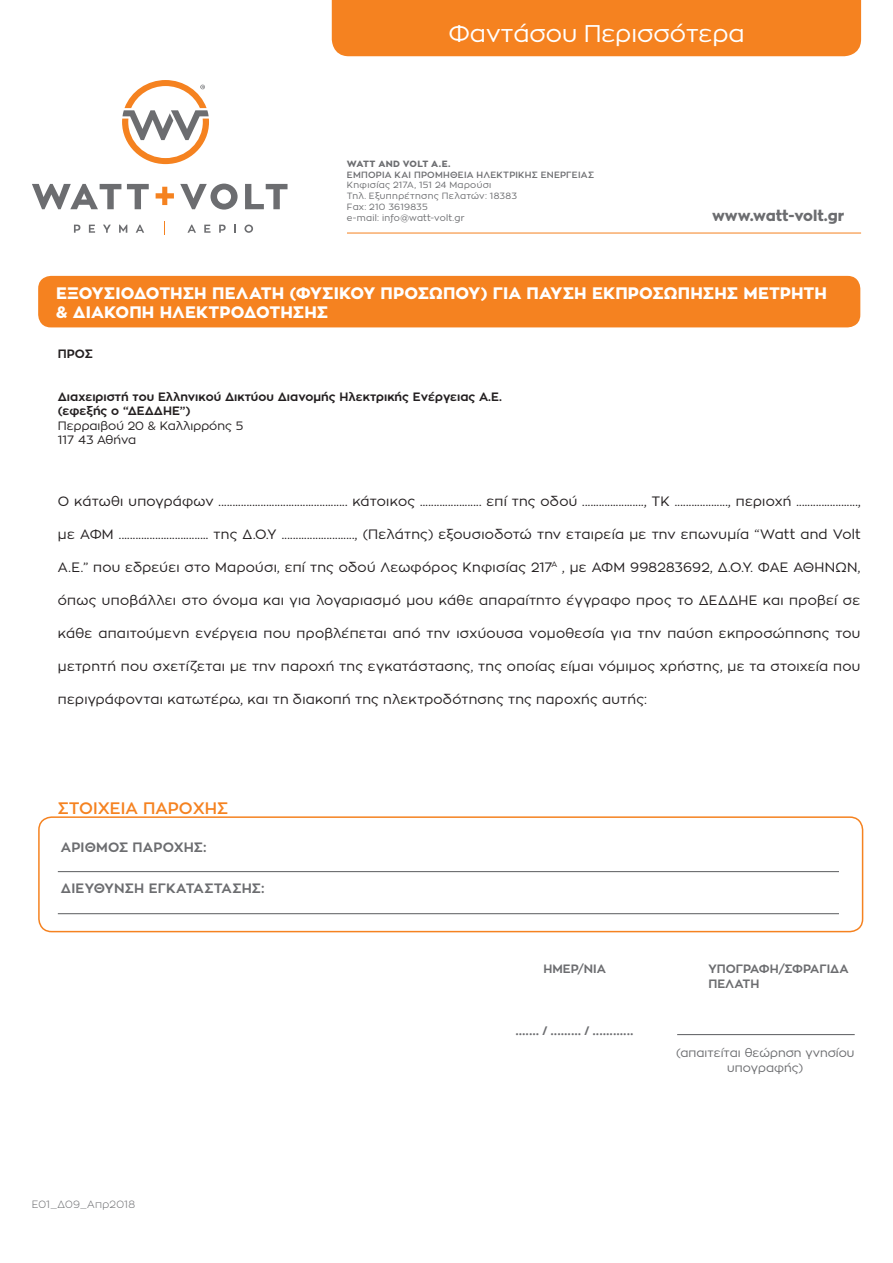
<style>
.page{position:relative;width:893px;height:1263px;background:#fff}
.page>*{position:absolute;margin:0;border:0;box-sizing:border-box;transform-origin:0 0}
.t1{font:24px "Zona Pro";color:#fff}
.t2{font:800 16.5px "Zona Pro";letter-spacing:.005em;color:#fff}
.t3{font:600 16.5px "Zona Pro";color:#f58220}
.t4{font:800 15px "Zona Pro";letter-spacing:-.005em;color:#6c6d70}
.t5{font:13.5px "Zona Pro";letter-spacing:.02em;color:#231f20}
.t6{font:700 13.5px "Zona Pro";letter-spacing:.015em;color:#6c6d70}
.t7{font:700 12px "Zona Pro";color:#231f20}
.t8{font:12px "Zona Pro";color:#6c6d70}
.t9{font:12px "Zona Pro";color:#231f20}
.t10{font:700 12px "Zona Pro";color:#6c6d70}
.t11{font:700 12px "Open Sans";color:#6c6d70}
.t12{font:300 10.5px "Zona Pro";letter-spacing:.02em;color:#6c6d70}
.t13{font:9px/10.8px "Zona Pro";letter-spacing:.03em;color:#6c6d70}
.t14{font:600 9px "Zona Pro";letter-spacing:.025em;color:#6c6d70}
.t15{font:800 9px "Zona Pro";letter-spacing:.01em;color:#6c6d70}
</style>
<div class="page">
<div style="left:332px;top:0;width:529px;height:56px;background:#f58220"></div>
<svg style="left:32px;top:184px;width:89px;height:25px"></svg>
<svg style="left:127px;top:184px;width:22px;height:25px"></svg>
<svg style="left:156px;top:187px;width:18px;height:18px"></svg>
<svg style="left:180px;top:184px;width:58px;height:26px"></svg>
<svg style="left:245px;top:184px;width:43px;height:25px"></svg>
<svg style="left:122px;top:80px;width:87px;height:84px"></svg>
<svg style="left:74px;top:225px;width:6px;height:8px"></svg>
<svg style="left:89px;top:225px;width:6px;height:8px"></svg>
<svg style="left:103px;top:225px;width:8px;height:8px"></svg>
<svg style="left:119px;top:225px;width:8px;height:8px"></svg>
<svg style="left:136px;top:225px;width:8px;height:8px"></svg>
<svg style="left:164px;top:221px;width:1px;height:14px"></svg>
<svg style="left:187px;top:225px;width:9px;height:8px"></svg>
<svg style="left:204px;top:225px;width:6px;height:8px"></svg>
<svg style="left:219px;top:225px;width:7px;height:8px"></svg>
<svg style="left:234px;top:225px;width:2px;height:8px"></svg>
<svg style="left:244px;top:225px;width:9px;height:8px"></svg>
<hr style="left:347px;top:233px;width:514px;height:1px;background:#f58220">
<div style="left:38px;top:276px;width:822px;height:51px;background:#f58220;border-radius:13px"></div>
<hr style="left:677px;top:1034px;width:178px;height:1px;background:#6c6d70">
<div style="left:38px;top:816px;width:825px;height:116px;border:2px solid #f58220;border-radius:13px"></div>
<hr style="left:58px;top:871px;width:781px;height:1px;background:#6c6d70">
<hr style="left:58px;top:913px;width:781px;height:1px;background:#6c6d70">
<h1 class="t1" style="left:448px;top:18px;width:298px">Φαντάσου Περισσότερα</h1>
<p class="t15" style="left:347px;top:158px;width:105px">WATT AND VOLT A.E.</p>
<p class="t14" style="left:347px;top:169px;width:248px">ΕΜΠΟΡΙΑ ΚΑΙ ΠΡΟΜΗΘΕΙΑ ΗΛΕΚΤΡΙΚΗΣ ΕΝΕΡΓΕΙΑΣ</p>
<p class="t13" style="left:347px;top:180px;width:171px">Κηφισίας 217Α, 151 24 Μαρούσι<br>Τηλ. Εξυπηρέτησης Πελατών: 18383<br>Fax: 210 3619835<br>e-mail: info@watt-volt.gr</p>
<p class="t4" style="left:712px;top:206px;width:134px">www.watt-volt.gr</p>
<p class="t2" style="left:56px;top:282px;width:772px">ΕΞΟΥΣΙΟΔΟΤΗΣΗ ΠΕΛΑΤΗ (ΦΥΣΙΚΟΥ ΠΡΟΣΩΠΟΥ) ΓΙΑ ΠΑΥΣΗ ΕΚΠΡΟΣΩΠΗΣΗΣ ΜΕΤΡΗΤΗ</p>
<p class="t2" style="left:56px;top:302px;width:273px">&amp; ΔΙΑΚΟΠΗ ΗΛΕΚΤΡΟΔΟΤΗΣΗΣ</p>
<p class="t7" style="left:58px;top:345px;width:37px">ΠΡΟΣ</p>
<p class="t7" style="left:58px;top:389px;width:446px">Διαχειριστή του Ελληνικού Δικτύου Διανομής Ηλεκτρικής Ενέργειας Α.Ε.</p>
<p class="t7" style="left:58px;top:403px;width:134px">(εφεξής ο “ΔΕΔΔΗΕ”)</p>
<p class="t9" style="left:58px;top:418px;width:187px">Περραιβού 20 &amp; Καλλιρρόης 5</p>
<p class="t9" style="left:58px;top:432px;width:80px">117 43 Αθήνα</p>
<p class="t5" style="left:58px;top:492px;width:804px">Ο κάτωθι υπογράφων .............................................. κάτοικος ...................... επί της οδού ......................, ΤΚ ..................., περιοχή ......................,</p>
<p class="t5" style="left:58px;top:525px;width:804px">με ΑΦΜ ................................ της Δ.Ο.Υ .........................., (Πελάτης) εξουσιοδοτώ την εταιρεία με την επωνυμία “Watt and Volt</p>
<p class="t5" style="left:58px;top:558px;width:804px">A.E.” που εδρεύει στο Μαρούσι, επί της οδού Λεωφόρος Κηφισίας 217<sup>Α</sup> , με ΑΦΜ 998283692, Δ.Ο.Υ. ΦΑΕ ΑΘΗΝΩΝ,</p>
<p class="t5" style="left:58px;top:591px;width:804px">όπως υποβάλλει στο όνομα και για λογαριασμό μου κάθε απαραίτητο έγγραφο προς το ΔΕΔΔΗΕ και προβεί σε</p>
<p class="t5" style="left:58px;top:624px;width:804px">κάθε απαιτούμενη ενέργεια που προβλέπεται από την ισχύουσα νομοθεσία για την παύση εκπροσώπησης του</p>
<p class="t5" style="left:58px;top:657px;width:804px">μετρητή που σχετίζεται με την παροχή της εγκατάστασης, της οποίας είμαι νόμιμος χρήστης, με τα στοιχεία που</p>
<p class="t5" style="left:58px;top:690px;width:591px">περιγράφονται κατωτέρω, και τη διακοπή της ηλεκτροδότησης της παροχής αυτής:</p>
<p class="t3" style="left:58px;top:797px;width:172px">ΣΤΟΙΧΕΙΑ ΠΑΡΟΧΗΣ</p>
<p class="t6" style="left:61px;top:838px;width:147px">ΑΡΙΘΜΟΣ ΠΑΡΟΧΗΣ:</p>
<p class="t6" style="left:61px;top:879px;width:205px">ΔΙΕΥΘΥΝΣΗ ΕΓΚΑΤΑΣΤΑΣΗΣ:</p>
<p class="t12" style="left:32px;top:1198px;width:105px">Ε01_Δ09_Απρ2018</p>
<p class="t10" style="left:543px;top:961px;width:64px">ΗΜΕΡ/ΝΙΑ</p>
<p class="t10" style="left:708px;top:961px;width:142px">ΥΠΟΓΡΑΦΗ/ΣΦΡΑΓΙΔΑ</p>
<p class="t10" style="left:708px;top:975px;width:52px">ΠΕΛΑΤΗ</p>
<p class="t11" style="left:515px;top:1022px;width:120px">....... / ......... / ............</p>
<p class="t8" style="left:676px;top:1045px;width:180px">(απαιτείται θεώρηση γνησίου</p>
<p class="t8" style="left:727px;top:1059px;width:77px">υπογραφής)</p>
</div>
